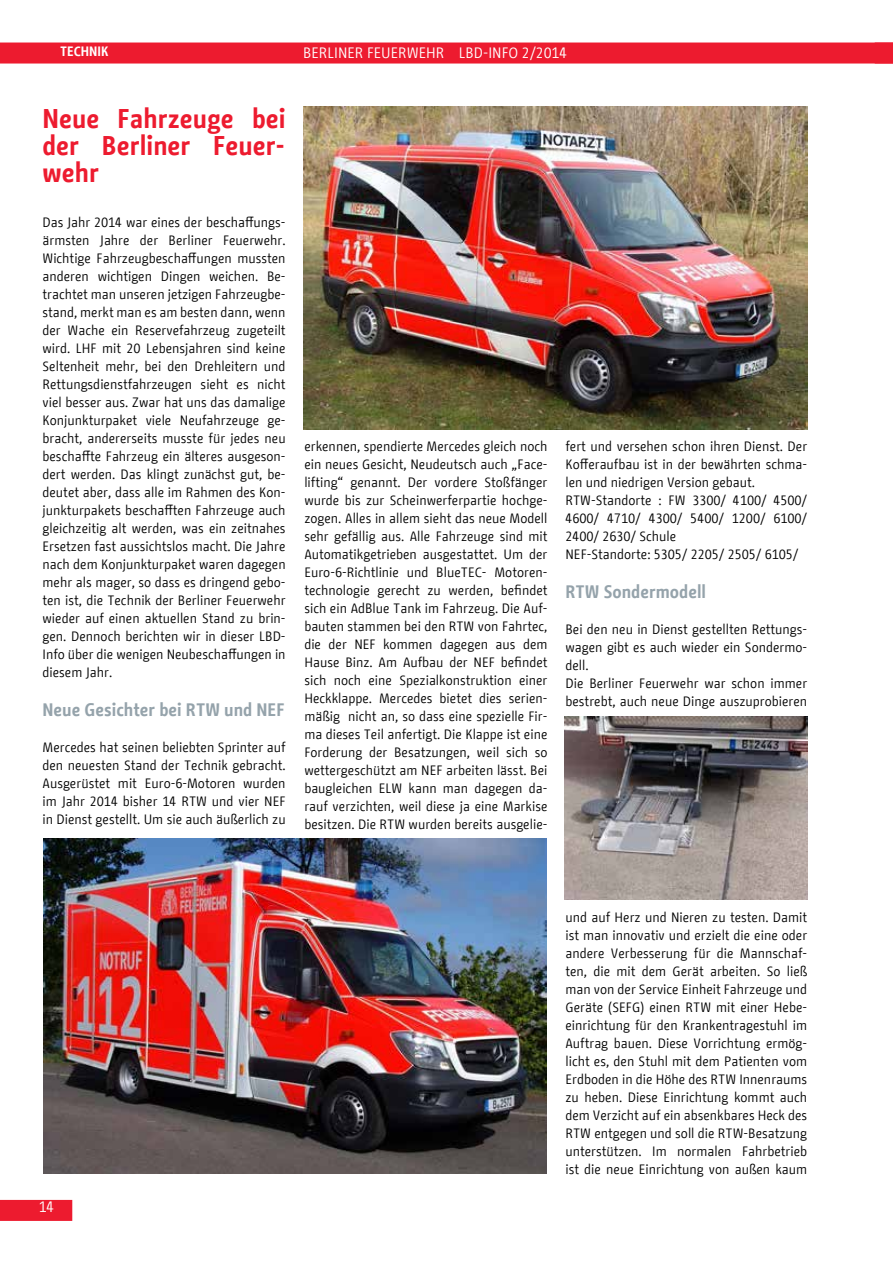
<style>
.page{position:relative;width:893px;height:1263px;background:#fff}
.page>*{position:absolute;margin:0;border:0;box-sizing:border-box;transform-origin:0 0}
.t1{font:700 27px/27px "BMF Change";color:#ed1b2f;text-align:justify}
.t2{font:700 18px "BMF Change";color:#95a3ab}
.t3{font:15px "BMF Change";color:#fff}
.t4{font:13.5px/18px "BMF Change";color:#000;text-align:justify}
.t5{font:700 13.5px "BMF Change";color:#fff}
</style>
<div class="page">
<div style="left:0;top:1200px;width:62px;height:21px;background:#ed1b2f"></div>
<div style="left:0;top:43px;width:893px;height:21px;background:#ed1b2f"></div>
<img style="left:304px;top:106px;width:503px;height:323px">
<img style="left:43px;top:838px;width:503px;height:336px">
<img style="left:564px;top:717px;width:243px;height:182px">
<p class="t5" style="left:60px;top:41px;width:49px">Technik</p>
<h1 class="t1" style="left:43px;top:105px;width:245px">Neue Fahrzeuge bei der Berliner Feuer&shy;wehr</h1>
<p class="t4" style="left:43px;top:213px;width:245px">Das Jahr 2014 war eines der beschaffungs&shy;ärmsten Jahre der Berliner Feuerwehr.<br>Wichtige Fahrzeugbeschaffungen mussten anderen wichtigen Dingen weichen. Be&shy;trachtet man unseren jetzigen Fahrzeugbe&shy;stand, merkt man es am besten dann, wenn der Wache ein Reservefahrzeug zugeteilt wird. LHF mit 20 Lebensjahren sind keine Seltenheit mehr, bei den Drehleitern und Rettungsdienstfahrzeugen sieht es nicht viel besser aus. Zwar hat uns das damalige Konjunkturpaket viele Neufahrzeuge ge&shy;bracht, andererseits musste für jedes neu beschaffte Fahrzeug ein älteres ausgeson&shy;dert werden. Das klingt zunächst gut, be&shy;deutet aber, dass alle im Rahmen des Kon&shy;junkturpakets beschafften Fahrzeuge auch gleichzeitig alt werden, was ein zeitnahes Ersetzen fast aussichtslos macht. Die Jahre nach dem Konjunkturpaket waren dagegen mehr als mager, so dass es dringend gebo&shy;ten ist, die Technik der Berliner Feuerwehr wieder auf einen aktuellen Stand zu brin&shy;gen. Dennoch berichten wir in dieser LBD-Info über die wenigen Neubeschaffungen in diesem Jahr.</p>
<h2 class="t2" style="left:43px;top:697px;width:243px">Neue Gesichter bei RTW und NEF</h2>
<p class="t4" style="left:43px;top:738px;width:245px">Mercedes hat seinen beliebten Sprinter auf den neuesten Stand der Technik gebracht.<br>Ausgerüstet mit Euro-6-Motoren wurden im Jahr 2014 bisher 14 RTW und vier NEF in Dienst gestellt. Um sie auch äußerlich zu</p>
<p class="t3" style="left:303px;top:42px;width:265px">BERLINER FEUERWEHR LBD-INFO 2/2014</p>
<p class="t4" style="left:304px;top:437px;width:245px">erkennen, spendierte Mercedes gleich noch ein neues Gesicht, Neudeutsch auch „Face&shy;lifting“ genannt. Der vordere Stoßfänger wurde bis zur Scheinwerferpartie hochge&shy;zogen. Alles in allem sieht das neue Modell sehr gefällig aus. Alle Fahrzeuge sind mit Automatikgetrieben ausgestattet. Um der Euro-6-Richtlinie und BlueTEC- Motoren&shy;technologie gerecht zu werden, befindet sich ein AdBlue Tank im Fahrzeug. Die Auf&shy;bauten stammen bei den RTW von Fahrtec, die der NEF kommen dagegen aus dem Hause Binz. Am Aufbau der NEF befindet sich noch eine Spezialkonstruktion einer Heckklappe. Mercedes bietet dies serien&shy;mäßig nicht an, so dass eine spezielle Fir&shy;ma dieses Teil anfertigt. Die Klappe ist eine Forderung der Besatzungen, weil sich so wettergeschützt am NEF arbeiten lässt. Bei baugleichen ELW kann man dagegen da&shy;rauf verzichten, weil diese ja eine Markise besitzen. Die RTW wurden bereits ausgelie-</p>
<p class="t4" style="left:565px;top:437px;width:243px;text-align:left">fert und versehen schon ihren Dienst. Der Kofferaufbau ist in der bewährten schma&shy;len und niedrigen Version gebaut.<br>RTW-Standorte : FW 3300/ 4100/ 4500/ 4600/ 4710/ 4300/ 5400/ 1200/ 6100/ 2400/ 2630/ Schule<br>NEF-Standorte: 5305/ 2205/ 2505/ 6105/</p>
<h2 class="t2" style="left:565px;top:579px;width:142px">RTW Sondermodell</h2>
<p class="t4" style="left:565px;top:620px;width:243px;text-align:left">Bei den neu in Dienst gestellten Rettungs&shy;wagen gibt es auch wieder ein Sondermo&shy;dell.<br>Die Berliner Feuerwehr war schon immer bestrebt, auch neue Dinge auszuprobieren</p>
<p class="t3" style="left:39px;top:1196px;width:17px">14</p>
<p class="t4" style="left:565px;top:908px;width:243px">und auf Herz und Nieren zu testen. Damit ist man innovativ und erzielt die eine oder andere Verbesserung für die Mannschaf&shy;ten, die mit dem Gerät arbeiten. So ließ man von der Service Einheit Fahrzeuge und Geräte (SEFG) einen RTW mit einer Hebe&shy;einrichtung für den Krankentragestuhl im Auftrag bauen. Diese Vorrichtung ermög&shy;licht es, den Stuhl mit dem Patienten vom Erdboden in die Höhe des RTW Innenraums zu heben. Diese Einrichtung kommt auch dem Verzicht auf ein absenkbares Heck des RTW entgegen und soll die RTW-Besatzung unterstützen. Im normalen Fahrbetrieb ist die neue Einrichtung von außen kaum</p>
</div>
